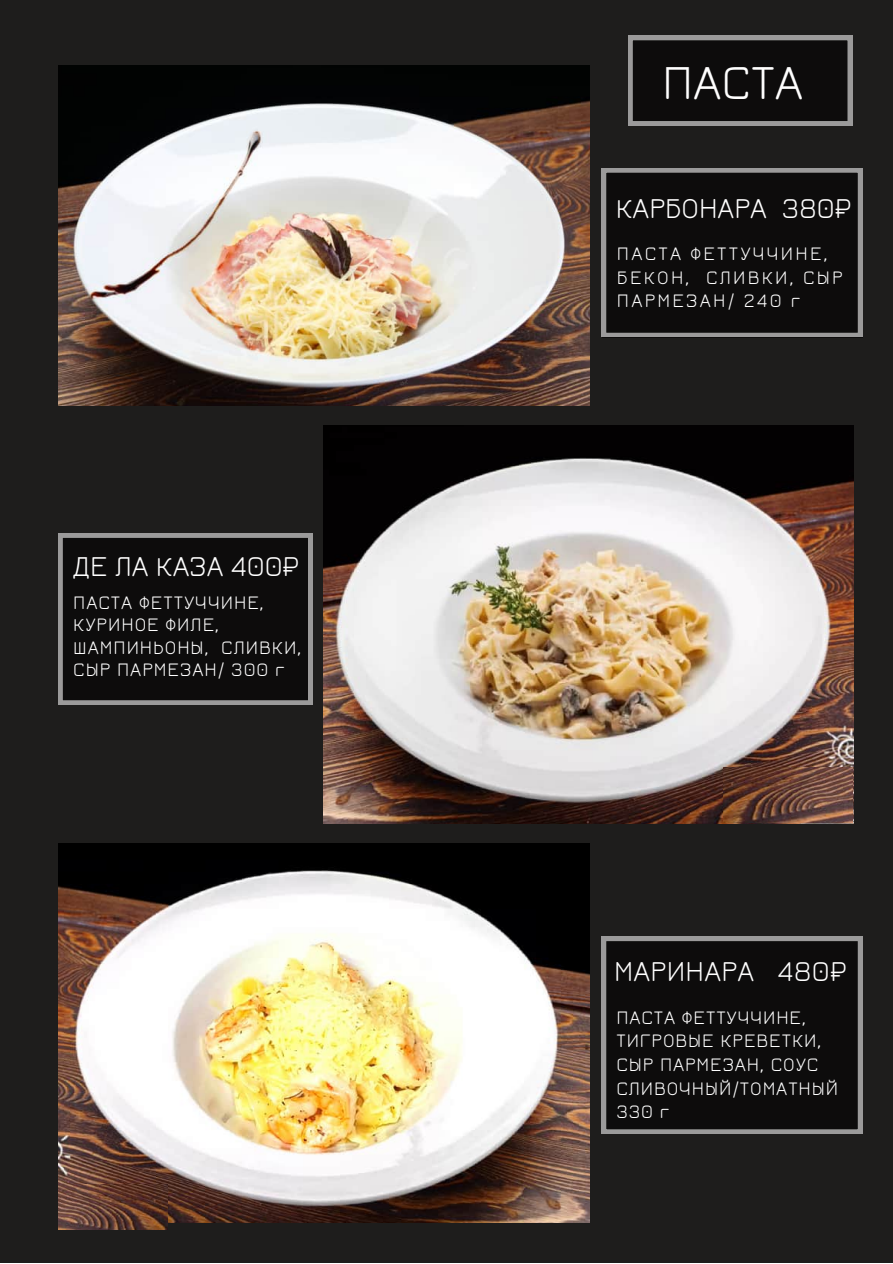
<style>
.page{position:relative;width:893px;height:1264px;background:#fff}
.page>*{position:absolute;margin:0;border:0;box-sizing:border-box;transform-origin:0 0}
.t1{font:49.8px "Jura";color:#fff}
.t2{font:29.4px "Jura";color:#fff}
.t3{font:19.5px/23.5px "Jura";letter-spacing:.05em;color:#fff}
.t4{font:19.5px/23.5px "Jura";letter-spacing:.115em;color:#fff}
</style>
<div class="page">
<div style="left:0;top:0;width:892px;height:1262px;background:#1e1d1c"></div>
<img style="left:58px;top:65px;width:531px;height:340px">
<img style="left:323px;top:425px;width:530px;height:398px">
<img style="left:723px;top:767px;width:129px;height:55px">
<img style="left:58px;top:843px;width:531px;height:379px">
<img style="left:58px;top:1184px;width:109px;height:45px">
<svg style="left:628px;top:36px;width:223px;height:89px;background:#1f1e1e"></svg>
<svg style="left:601px;top:168px;width:261px;height:169px;background:#191818"></svg>
<svg style="left:58px;top:533px;width:254px;height:171px;background:#191818"></svg>
<svg style="left:601px;top:936px;width:261px;height:197px;background:#181717"></svg>
<p class="t2" style="left:73px;top:547px;width:228px">ДЕ ЛА КАЗА 400₽</p>
<p class="t3" style="left:73px;top:590px;width:229px;line-height:22.5px">ПАСТА ФЕТТУЧЧИНЕ,<br>КУРИНОЕ ФИЛЕ,<br>ШАМПИНЬОНЫ, СЛИВКИ,<br>СЫР ПАРМЕЗАН/ 300 г</p>
<p class="t1" style="left:662px;top:51px;width:143px">ПАСТА</p>
<p class="t2" style="left:615px;top:190px;width:237px">КАРБОНАРА 380₽</p>
<p class="t4" style="left:617px;top:241px;width:227px">ПАСТА ФЕТТУЧЧИНЕ,<br>БЕКОН, СЛИВКИ, СЫР<br>ПАРМЕЗАН/ 240 г</p>
<p class="t2" style="left:614px;top:952px;width:234px">МАРИНАРА 480₽</p>
<p class="t3" style="left:616px;top:1004px;width:223px">ПАСТА ФЕТТУЧЧИНЕ,<br>ТИГРОВЫЕ КРЕВЕТКИ,<br>СЫР ПАРМЕЗАН, СОУС<br>СЛИВОЧНЫЙ/ТОМАТНЫЙ</p>
<p class="t3" style="left:616px;top:1099px;width:54px">330 г</p>
</div>
